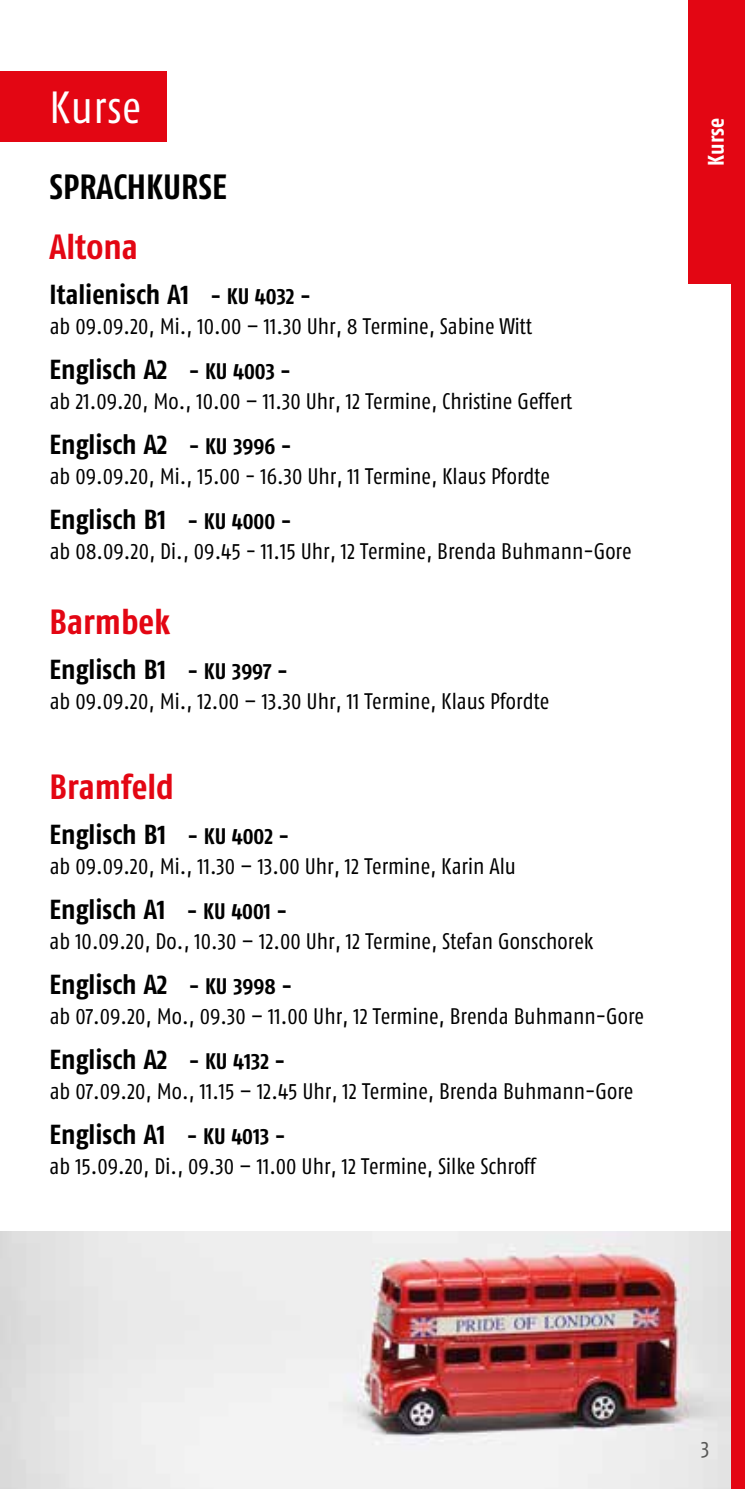
<style>
.page{position:relative;width:745px;height:1489px;background:#fff}
.page>*{position:absolute;margin:0;border:0;box-sizing:border-box;transform-origin:0 0}
.t1{font:45px "Fago Co Regular Lf";letter-spacing:.01em;color:#fff}
.t2{font:35px "Fago Co Bold Lf";color:#e30613}
.t3{font:35px "Fago Co Bold Lf";color:#000}
.t4{font:27.5px "Fago Co Bold Lf";color:#000}
.t5{font:22.5px "Fago Co Regular Lf";color:#000}
.t6{font:22.5px "Fago Co Bold Lf";color:#fff}
.t7{font:22.5px "Fago Co Regular Lf";color:#575756}
.s1{font-size:22.5px}
</style>
<div class="page">
<div style="left:687px;top:0;width:57px;height:283px;background:#e30613"></div>
<div style="left:730px;top:0;width:14px;height:1488px;background:#e30613"></div>
<div style="left:0;top:71px;width:166px;height:71px;background:#e30613"></div>
<img style="left:0;top:1231px;width:730px;height:257px">
<h1 class="t1" style="left:50px;top:82px;width:93px">Kurse</h1>
<h2 class="t3" style="left:50px;top:166px;width:178px">SPRACHKURSE</h2>
<h2 class="t2" style="left:50px;top:226px;width:90px">Altona</h2>
<p class="t4" style="left:50px;top:278px;width:262px">Italienisch A1 <span class="s1">- KU 4032 -</span></p>
<p class="t5" style="left:50px;top:313px;width:483px">ab 09.09.20, Mi., 10.00 – 11.30 Uhr, 8 Termine, Sabine Witt</p>
<p class="t4" style="left:50px;top:353px;width:242px">Englisch A2 <span class="s1">- KU 4003 -</span></p>
<p class="t5" style="left:50px;top:388px;width:523px">ab 21.09.20, Mo., 10.00 – 11.30 Uhr, 12 Termine, Christine Geffert</p>
<p class="t4" style="left:50px;top:428px;width:243px">Englisch A2 <span class="s1">- KU 3996 -</span></p>
<p class="t5" style="left:50px;top:463px;width:501px">ab 09.09.20, Mi., 15.00 - 16.30 Uhr, 11 Termine, Klaus Pfordte</p>
<p class="t4" style="left:50px;top:503px;width:243px">Englisch B1 <span class="s1">- KU 4000 -</span></p>
<p class="t5" style="left:50px;top:538px;width:583px">ab 08.09.20, Di., 09.45 - 11.15 Uhr, 12 Termine, Brenda Buhmann-Gore</p>
<h2 class="t2" style="left:50px;top:601px;width:122px">Barmbek</h2>
<p class="t4" style="left:50px;top:653px;width:239px">Englisch B1 <span class="s1">- KU 3997 -</span></p>
<p class="t5" style="left:50px;top:688px;width:501px">ab 09.09.20, Mi., 12.00 – 13.30 Uhr, 11 Termine, Klaus Pfordte</p>
<h2 class="t2" style="left:50px;top:766px;width:126px">Bramfeld</h2>
<p class="t4" style="left:50px;top:818px;width:241px">Englisch B1 <span class="s1">- KU 4002 -</span></p>
<p class="t5" style="left:50px;top:853px;width:467px">ab 09.09.20, Mi., 11.30 – 13.00 Uhr, 12 Termine, Karin Alu</p>
<p class="t4" style="left:50px;top:893px;width:239px">Englisch A1 <span class="s1">- KU 4001 -</span></p>
<p class="t5" style="left:50px;top:928px;width:545px">ab 10.09.20, Do., 10.30 – 12.00 Uhr, 12 Termine, Stefan Gonschorek</p>
<p class="t4" style="left:50px;top:968px;width:243px">Englisch A2 <span class="s1">- KU 3998 -</span></p>
<p class="t5" style="left:50px;top:1003px;width:595px">ab 07.09.20, Mo., 09.30 – 11.00 Uhr, 12 Termine, Brenda Buhmann-Gore</p>
<p class="t4" style="left:50px;top:1043px;width:237px">Englisch A2 <span class="s1">- KU 4132 -</span></p>
<p class="t5" style="left:50px;top:1078px;width:584px">ab 07.09.20, Mo., 11.15 – 12.45 Uhr, 12 Termine, Brenda Buhmann-Gore</p>
<p class="t4" style="left:50px;top:1118px;width:237px">Englisch A1 <span class="s1">- KU 4013 -</span></p>
<p class="t5" style="left:50px;top:1153px;width:487px">ab 15.09.20, Di., 09.30 – 11.00 Uhr, 12 Termine, Silke Schroff</p>
<p class="t6" style="left:702px;top:166px;width:49px;rotate:-90deg">Kurse</p>
<p class="t7" style="left:700px;top:1436px;width:10px">3</p>
</div>
